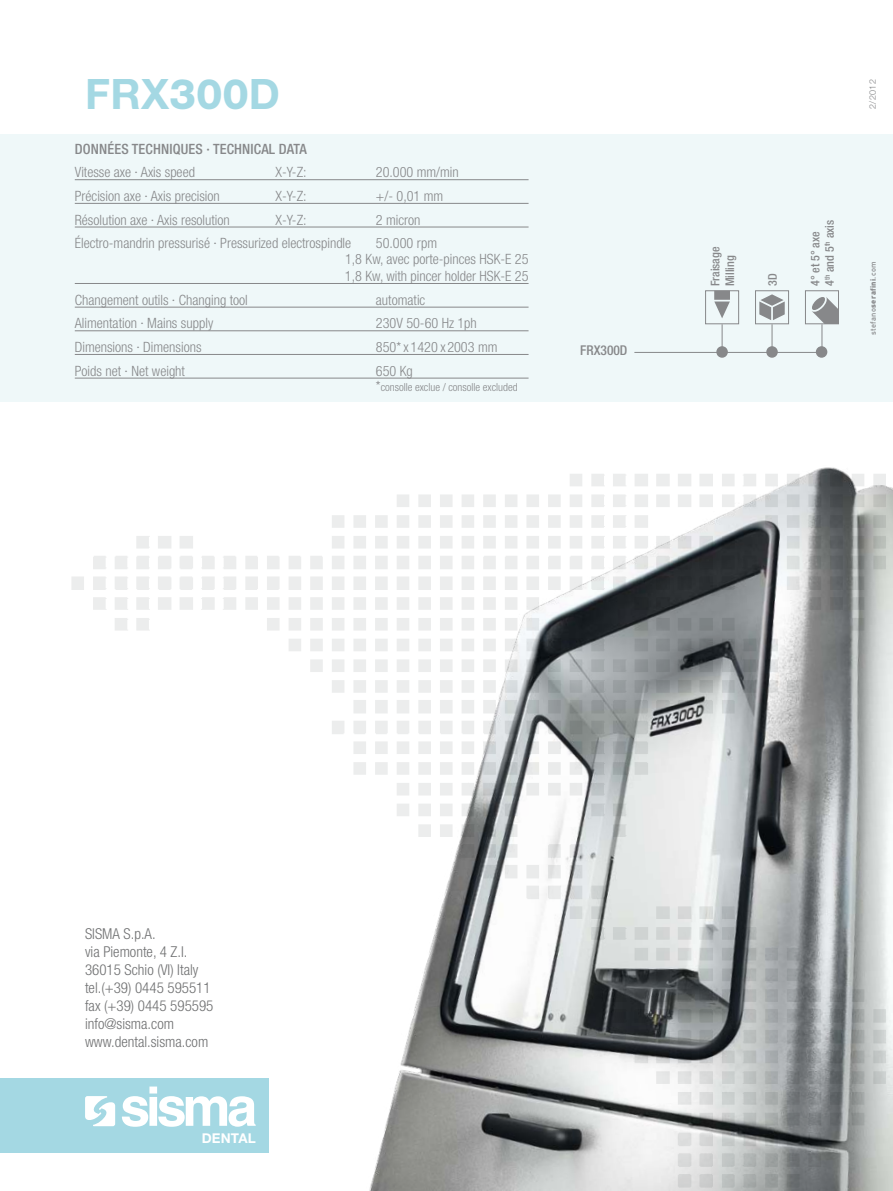
<style>
.page{position:relative;width:893px;height:1191px;background:#fff}
.page>*{position:absolute;margin:0;border:0;box-sizing:border-box;transform-origin:0 0}
.t1{font:700 42px "Helvetica Neue";color:#a4d8e3}
.t2{font:300 condensed 15px/18px "Helvetica Neue";color:#707172}
.t3{font:300 condensed 14.25px/16.4px "Helvetica Neue";color:#87888a}
.t4{font:500 condensed 14.25px "Helvetica Neue";letter-spacing:.01em;color:#87888a}
.t5{font:500 condensed 13.5px "Helvetica Neue";color:#87888a}
.t6{font:700 13.5px "Helvetica Neue";letter-spacing:.01em;color:#fff}
.t7{font:500 condensed 12px/14.4px "Helvetica Neue";color:#87888a}
.t8{font:300 condensed 11.1px "Helvetica Neue";color:#87888a}
.t9{font:300 9px "Helvetica Neue";color:#87888a}
.t10{font:500 7.5px "DIN";letter-spacing:.04em;color:#87888a}
.s1{font-weight:800}
.s2{font-size:14.25px}
.s3{font-weight:900}
</style>
<div class="page">
<div style="left:0;top:134px;width:893px;height:268px;background:#eff8f9"></div>
<hr style="left:75px;top:179px;width:454px;height:1px;background:#87888a">
<hr style="left:75px;top:203px;width:454px;height:1px;background:#87888a">
<hr style="left:75px;top:227px;width:454px;height:1px;background:#87888a">
<hr style="left:75px;top:283px;width:454px;height:1px;background:#87888a">
<hr style="left:75px;top:307px;width:454px;height:1px;background:#87888a">
<hr style="left:75px;top:330px;width:454px;height:1px;background:#87888a">
<hr style="left:75px;top:354px;width:454px;height:1px;background:#87888a">
<hr style="left:75px;top:378px;width:454px;height:1px;background:#87888a">
<div style="left:805px;top:290px;width:34px;height:34px;border:1px solid #87888a"></div>
<div style="left:705px;top:290px;width:34px;height:34px;border:1px solid #87888a"></div>
<svg style="left:714px;top:290px;width:16px;height:28px"></svg>
<div style="left:755px;top:290px;width:34px;height:34px;border:1px solid #87888a"></div>
<hr style="left:634px;top:352px;width:188px;height:1px;background:#87888a">
<svg style="left:722px;top:324px;width:1px;height:22px"></svg>
<svg style="left:759px;top:294px;width:26px;height:56px"></svg>
<svg style="left:811px;top:296px;width:28px;height:57px"></svg>
<div style="left:717px;top:347px;width:10px;height:10px;background:#87888a;border-radius:50%"></div>
<div style="left:716px;top:346px;width:12px;height:12px;border:2px solid #87888a;border-radius:50%"></div>
<div style="left:767px;top:347px;width:10px;height:10px;background:#87888a;border-radius:50%"></div>
<div style="left:766px;top:346px;width:12px;height:12px;border:2px solid #87888a;border-radius:50%"></div>
<div style="left:817px;top:347px;width:10px;height:10px;background:#87888a;border-radius:50%"></div>
<div style="left:816px;top:346px;width:11px;height:12px;border:2px solid #87888a;border-radius:50%"></div>
<div style="left:0;top:1078px;width:268px;height:74px;background:#a4d8e3"></div>
<img style="left:49px;top:467px;width:844px;height:724px">
<h1 class="t1" style="left:85px;top:68px;width:192px">FRX<span class="s1">300</span>D</h1>
<p class="t9" style="left:867px;top:109px;width:31px;rotate:-90deg">2/2012</p>
<p class="t4" style="left:75px;top:140px;width:147px">DONNÉES TECHNIQUES · TECHNIC</p>
<p class="t4" style="left:261px;top:140px;width:47px">AL DATA</p>
<p class="t3" style="left:75px;top:164px;width:122px">Vitesse axe · Axis speed</p>
<p class="t3" style="left:275px;top:164px;width:33px">X-Y-Z:</p>
<p class="t3" style="left:376px;top:164px;width:84px">20.000 mm/min</p>
<p class="t3" style="left:75px;top:188px;width:147px">Précision axe · Axis precision</p>
<p class="t3" style="left:275px;top:188px;width:33px">X-Y-Z:</p>
<p class="t3" style="left:376px;top:188px;width:69px">+/- 0,01 mm</p>
<p class="t3" style="left:75px;top:211px;width:157px">Résolution axe · Axis resolution</p>
<p class="t3" style="left:275px;top:211px;width:33px">X-Y-Z:</p>
<p class="t3" style="left:376px;top:211px;width:46px">2 micron</p>
<p class="t3" style="left:75px;top:235px;width:278px">Électro-mandrin pressurisé · Pressurized electrospindle</p>
<p class="t3" style="left:345px;top:235px;width:185px;text-indent:31px">50.000 rpm<br>1,8 Kw, avec porte-pinces HSK-E 25<br>1,8 Kw, with pincer holder HSK-E 25</p>
<p class="t3" style="left:75px;top:291px;width:175px">Changement outils · Changing tool</p>
<p class="t3" style="left:376px;top:291px;width:51px">automatic</p>
<p class="t3" style="left:75px;top:315px;width:140px">Alimentation · Mains supply</p>
<p class="t3" style="left:376px;top:315px;width:102px">230V 50-60 Hz 1ph</p>
<p class="t3" style="left:75px;top:339px;width:128px">Dimensions · Dimensions</p>
<p class="t3" style="left:376px;top:339px;width:123px">850* x 1420 x 2003 mm</p>
<p class="t3" style="left:75px;top:362px;width:112px">Poids net · Net weight</p>
<p class="t3" style="left:376px;top:362px;width:38px">650 Kg</p>
<p class="t8" style="left:376px;top:381px;width:143px"><span class="s2">*</span>consolle exclue / consolle excluded</p>
<p class="t5" style="left:580px;top:342px;width:49px">FRX300D</p>
<p class="t7" style="left:708px;top:286px;width:41px;rotate:-90deg">FRAISAGE<br>MILLING</p>
<p class="t7" style="left:765px;top:286px;width:14px;rotate:-90deg">3D</p>
<p class="t7" style="left:808px;top:286px;width:68px;rotate:-90deg">4° ET 5° AXE<br>4<sup>TH</sup> AND 5<sup>TH</sup> AXIS</p>
<p class="t10" style="left:868px;top:335px;width:75px;rotate:-90deg">stefano<span class="s3">serafini</span>.com</p>
<p class="t2" style="left:85px;top:924px;width:130px">SISMA S.p.A.<br>via Piemonte, 4 Z.I.<br>36015 Schio (VI) Italy tel.(+39) 0445 595511 fax (+39) 0445 595595 info@sisma.com www.dental.sisma.com</p>
<p class="t6" style="left:202px;top:1130px;width:55px">DENTAL</p>
</div>
